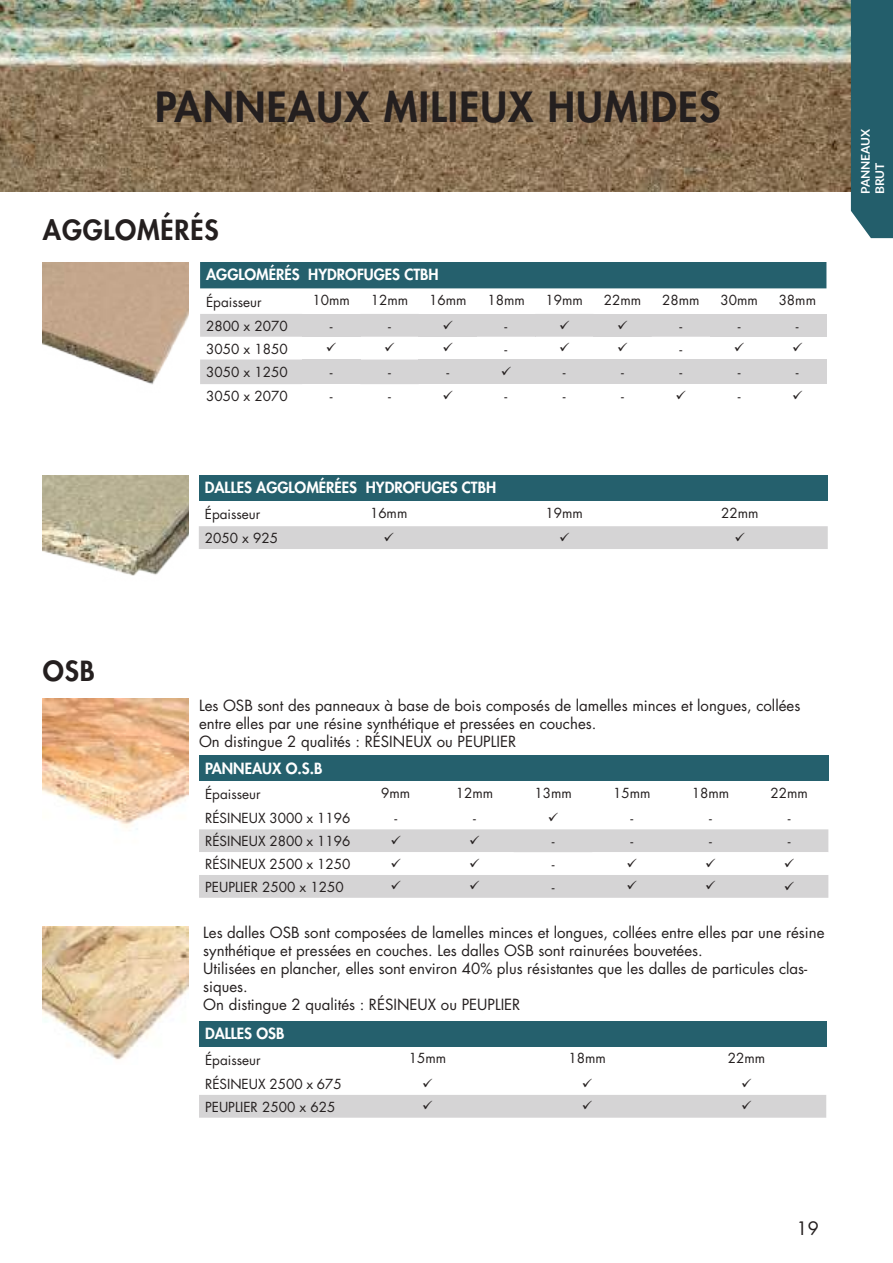
<style>
.page{position:relative;width:893px;height:1263px;background:#fff}
.page>*{position:absolute;margin:0;border:0;box-sizing:border-box;transform-origin:0 0}
.t1{font:800 40.5px "Futura LT";letter-spacing:.03em;color:#241f1f}
.t2{font:800 27px "Futura LT";letter-spacing:.03em;color:#241f1f}
.t3{font:18px "Futura LT";color:#241f1f}
.t4{font:15px/18px "Futura LT";color:#241f1f}
.t5{font:800 15px "Futura LT";color:#fff}
.t6{font:13.5px "Futura LT";color:#241f1f}
.t7{font:700 12px/14.4px "Lato";color:#fff}
</style>
<div class="page">
<img style="left:0;top:0;width:851px;height:191px">
<img style="left:42px;top:262px;width:147px;height:123px">
<div style="left:200px;top:262px;width:626px;height:26px;background:#25606d"></div>
<div style="left:768px;top:314px;width:58px;height:23px;background:#d5d4d5"></div>
<div style="left:768px;top:359px;width:58px;height:25px;background:#d5d4d5"></div>
<img style="left:42px;top:475px;width:147px;height:101px">
<div style="left:199px;top:475px;width:629px;height:26px;background:#25606d"></div>
<img style="left:42px;top:926px;width:147px;height:134px">
<img style="left:42px;top:699px;width:147px;height:131px">
<div style="left:199px;top:755px;width:629px;height:26px;background:#25606d"></div>
<div style="left:199px;top:1021px;width:627px;height:25px;background:#25606d"></div>
<div style="left:851px;top:0;width:42px;height:238px;background:#235e6b"></div>
<svg style="left:200px;top:314px;width:568px;height:70px"></svg>
<div style="left:199px;top:526px;width:629px;height:23px;background:#d5d4d5"></div>
<svg style="left:199px;top:829px;width:629px;height:69px"></svg>
<div style="left:199px;top:1095px;width:627px;height:23px;background:#d5d4d5"></div>
<h1 class="t1" style="left:155px;top:80px;width:567px">PANNEAUX MILIEUX HUMIDES</h1>
<h2 class="t2" style="left:43px;top:212px;width:177px">AGGLOMÉRÉS</h2>
<p class="t5" style="left:206px;top:264px;width:234px">AGGLOMÉRÉS HYDROFUGES CTBH</p>
<p class="t6" style="left:206px;top:293px;width:57px">Épaisseur</p>
<p class="t6" style="left:313px;top:292px;width:39px">10mm</p>
<p class="t6" style="left:371px;top:292px;width:39px">12mm</p>
<p class="t6" style="left:429px;top:292px;width:39px">16mm</p>
<p class="t6" style="left:487px;top:292px;width:39px">18mm</p>
<p class="t6" style="left:546px;top:292px;width:39px">19mm</p>
<p class="t6" style="left:604px;top:292px;width:39px">22mm</p>
<p class="t6" style="left:662px;top:292px;width:39px">28mm</p>
<p class="t6" style="left:720px;top:292px;width:39px">30mm</p>
<p class="t6" style="left:779px;top:292px;width:39px">38mm</p>
<p class="t6" style="left:206px;top:317px;width:83px">2800 x 2070</p>
<p class="t6" style="left:330px;top:317px;width:4px">-</p>
<p class="t6" style="left:388px;top:317px;width:4px">-</p>
<p class="t6" style="left:505px;top:317px;width:4px">-</p>
<p class="t6" style="left:679px;top:317px;width:4px">-</p>
<p class="t6" style="left:738px;top:317px;width:4px">-</p>
<p class="t6" style="left:796px;top:317px;width:4px">-</p>
<p class="t6" style="left:206px;top:340px;width:83px">3050 x 1850</p>
<p class="t6" style="left:505px;top:340px;width:4px">-</p>
<p class="t6" style="left:679px;top:340px;width:4px">-</p>
<p class="t6" style="left:206px;top:364px;width:83px">3050 x 1250</p>
<p class="t6" style="left:330px;top:364px;width:4px">-</p>
<p class="t6" style="left:388px;top:364px;width:4px">-</p>
<p class="t6" style="left:446px;top:364px;width:4px">-</p>
<p class="t6" style="left:563px;top:364px;width:4px">-</p>
<p class="t6" style="left:621px;top:364px;width:4px">-</p>
<p class="t6" style="left:679px;top:364px;width:4px">-</p>
<p class="t6" style="left:738px;top:364px;width:4px">-</p>
<p class="t6" style="left:796px;top:364px;width:4px">-</p>
<p class="t6" style="left:206px;top:387px;width:83px">3050 x 2070</p>
<p class="t6" style="left:330px;top:387px;width:4px">-</p>
<p class="t6" style="left:388px;top:387px;width:4px">-</p>
<p class="t6" style="left:505px;top:387px;width:4px">-</p>
<p class="t6" style="left:563px;top:387px;width:4px">-</p>
<p class="t6" style="left:621px;top:387px;width:4px">-</p>
<p class="t6" style="left:738px;top:387px;width:4px">-</p>
<p class="t5" style="left:205px;top:478px;width:293px">DALLES AGGLOMÉRÉES HYDROFUGES CTBH</p>
<p class="t6" style="left:205px;top:505px;width:57px">Épaisseur</p>
<p class="t6" style="left:370px;top:504px;width:39px">16mm</p>
<p class="t6" style="left:546px;top:504px;width:39px">19mm</p>
<p class="t6" style="left:721px;top:504px;width:39px">22mm</p>
<p class="t6" style="left:205px;top:529px;width:75px">2050 x 925</p>
<p class="t7" style="left:858px;top:194px;width:67px;rotate:-90deg">PANNEAUX<br>BRUT</p>
<h2 class="t2" style="left:43px;top:653px;width:53px">OSB</h2>
<p class="t4" style="left:199px;top:696px;width:603px">Les OSB sont des panneaux à base de bois composés de lamelles minces et longues, collées entre elles par une résine synthétique et pressées en couches.<br>On distingue 2 qualités : RÉSINEUX ou PEUPLIER</p>
<p class="t5" style="left:205px;top:758px;width:119px">PANNEAUX O.S.B</p>
<p class="t6" style="left:205px;top:786px;width:57px">Épaisseur</p>
<p class="t6" style="left:381px;top:784px;width:31px">9mm</p>
<p class="t6" style="left:456px;top:784px;width:39px">12mm</p>
<p class="t6" style="left:534px;top:784px;width:39px">13mm</p>
<p class="t6" style="left:613px;top:784px;width:39px">15mm</p>
<p class="t6" style="left:692px;top:784px;width:39px">18mm</p>
<p class="t6" style="left:770px;top:784px;width:39px">22mm</p>
<p class="t6" style="left:205px;top:810px;width:147px">RÉSINEUX 3000 x 1196</p>
<p class="t6" style="left:394px;top:810px;width:4px">-</p>
<p class="t6" style="left:473px;top:810px;width:4px">-</p>
<p class="t6" style="left:630px;top:810px;width:4px">-</p>
<p class="t6" style="left:709px;top:810px;width:4px">-</p>
<p class="t6" style="left:788px;top:810px;width:4px">-</p>
<p class="t6" style="left:205px;top:833px;width:147px">RÉSINEUX 2800 x 1196</p>
<p class="t6" style="left:552px;top:833px;width:4px">-</p>
<p class="t6" style="left:630px;top:833px;width:4px">-</p>
<p class="t6" style="left:709px;top:833px;width:4px">-</p>
<p class="t6" style="left:788px;top:833px;width:4px">-</p>
<p class="t6" style="left:205px;top:855px;width:147px">RÉSINEUX 2500 x 1250</p>
<p class="t6" style="left:552px;top:855px;width:4px">-</p>
<p class="t6" style="left:205px;top:878px;width:140px">PEUPLIER 2500 x 1250</p>
<p class="t6" style="left:552px;top:878px;width:4px">-</p>
<p class="t4" style="left:203px;top:924px;width:623px">Les dalles OSB sont composées de lamelles minces et longues, collées entre elles par une résine synthétique et pressées en couches. Les dalles OSB sont rainurées bouvetées.<br>Utilisées en plancher, elles sont environ 40% plus résistantes que les dalles de particules clas&shy;siques.<br>On distingue 2 qualités : RÉSINEUX ou PEUPLIER</p>
<p class="t5" style="left:205px;top:1023px;width:81px">DALLES OSB</p>
<p class="t6" style="left:205px;top:1051px;width:57px">Épaisseur</p>
<p class="t6" style="left:409px;top:1050px;width:39px">15mm</p>
<p class="t6" style="left:568px;top:1050px;width:39px">18mm</p>
<p class="t6" style="left:728px;top:1050px;width:39px">22mm</p>
<p class="t6" style="left:205px;top:1075px;width:138px">RÉSINEUX 2500 x 675</p>
<p class="t6" style="left:205px;top:1098px;width:132px">PEUPLIER 2500 x 625</p>
<p class="t3" style="left:797px;top:1217px;width:24px">19</p>
</div>
